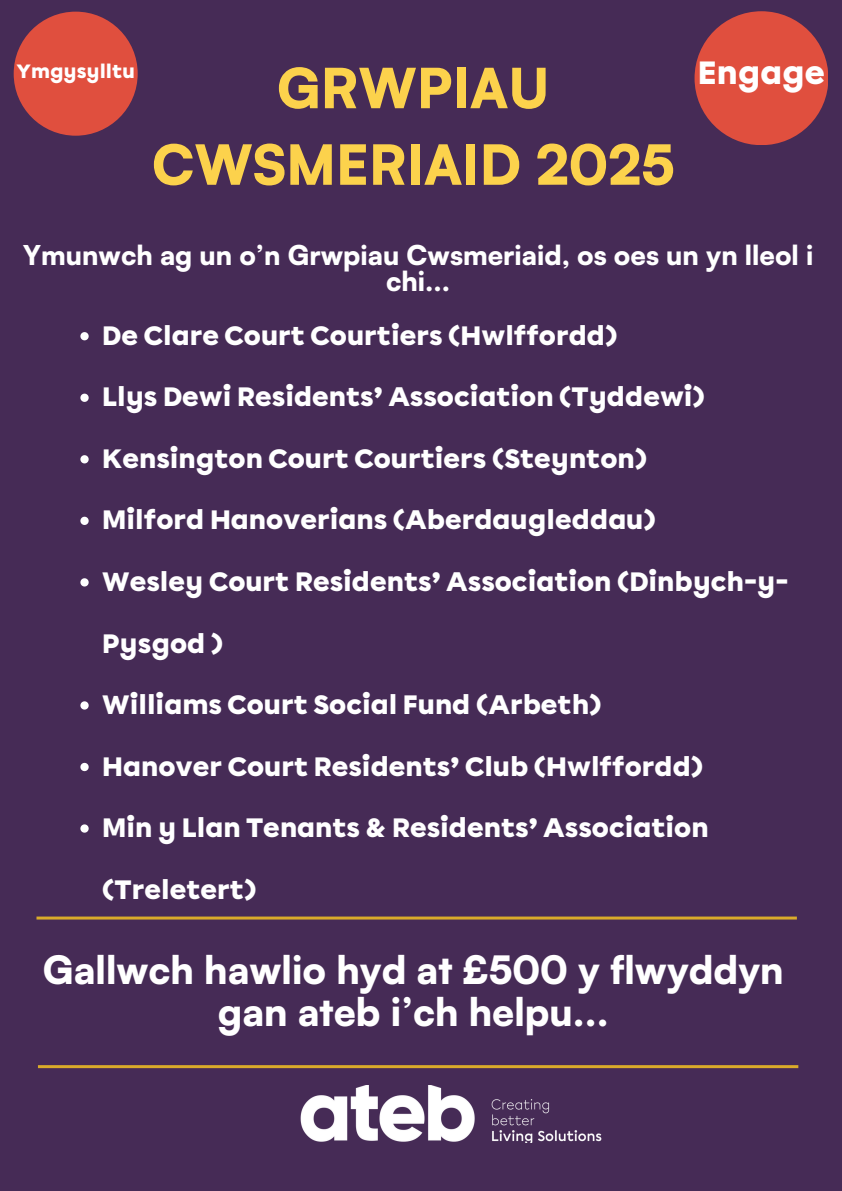
<style>
.page{position:relative;width:842px;height:1191px;background:#fff}
.page>*{position:absolute;margin:0;border:0;box-sizing:border-box;transform-origin:0 0}
.t1{font:900 54.7px/76.5px "Satoshi";color:#fcd24c;text-align:center}
.t2{font:900 38.7px/42px "Satoshi";color:#fff;text-align:center}
.t3{font:900 32.1px "Chromatica";color:#fff}
.t4{font:900 27px/26.2px "Satoshi";color:#fff;text-align:center}
.t5{font:900 26.5px "Chromatica";color:#fff}
.t6{font:900 19.2px "Chromatica";color:#fff}
</style>
<div class="page">
<div style="left:0;top:0;width:842px;height:1190px;background:#462b56"></div>
<div style="left:14px;top:12px;width:124px;height:124px;background:#e04f3e;border-radius:50%"></div>
<img style="left:300px;top:1085px;width:302px;height:57px">
<div style="left:694px;top:11px;width:134px;height:134px;background:#e04f3e;border-radius:50%"></div>
<hr style="left:36px;top:916px;width:761px;height:3px;background:#daab2a">
<svg style="left:80px;top:332px;width:9px;height:8px"></svg>
<svg style="left:80px;top:393px;width:9px;height:9px"></svg>
<svg style="left:80px;top:455px;width:9px;height:8px"></svg>
<svg style="left:80px;top:516px;width:9px;height:9px"></svg>
<svg style="left:80px;top:578px;width:9px;height:8px"></svg>
<svg style="left:80px;top:701px;width:9px;height:8px"></svg>
<svg style="left:80px;top:762px;width:9px;height:9px"></svg>
<svg style="left:80px;top:824px;width:9px;height:8px"></svg>
<hr style="left:38px;top:1064px;width:760px;height:3px;background:#daab2a">
<p class="t6" style="left:17px;top:60px;width:120px">Ymgysylltu</p>
<h1 class="t1" style="left:152px;top:49px;width:524px">GRWPIAU<br>CWSMERIAID 2025</h1>
<p class="t3" style="left:698px;top:53px;width:129px">Engage</p>
<h3 class="t4" style="left:23px;top:241px;width:792px">Ymunwch ag un o’n Grwpiau Cwsmeriaid, os oes un yn lleol i chi...</h3>
<p class="t5" style="left:102px;top:320px;width:517px">De Clare Court Courtiers (Hwlffordd)</p>
<p class="t5" style="left:102px;top:381px;width:604px">Llys Dewi Residents’ Association (Tyddewi)</p>
<p class="t5" style="left:102px;top:443px;width:546px">Kensington Court Courtiers (Steynton)</p>
<p class="t5" style="left:102px;top:504px;width:555px">Milford Hanoverians (Aberdaugleddau)</p>
<p class="t5" style="left:102px;top:566px;width:688px">Wesley Court Residents’ Association (Dinbych-y-</p>
<p class="t5" style="left:102px;top:627px;width:123px">Pysgod )</p>
<p class="t5" style="left:102px;top:689px;width:501px">Williams Court Social Fund (Arbeth)</p>
<p class="t5" style="left:102px;top:750px;width:602px">Hanover Court Residents’ Club (Hwlffordd)</p>
<p class="t5" style="left:102px;top:812px;width:608px">Min y Llan Tenants &amp; Residents’ Association</p>
<p class="t5" style="left:102px;top:873px;width:156px">(Treletert)</p>
<h4 class="t2" style="left:43px;top:948px;width:742px">Gallwch hawlio hyd at £500 y flwyddyn gan ateb i’ch helpu...</h4>
</div>
